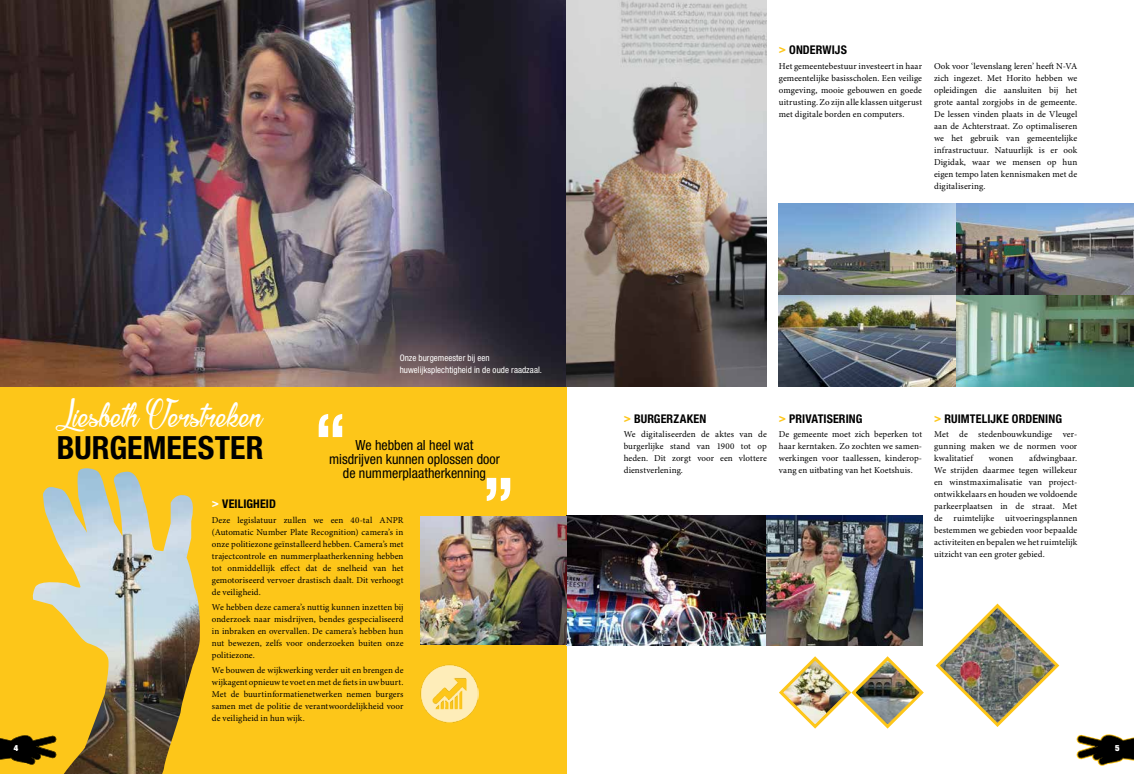
<style>
.page{position:relative;width:1134px;height:774px;background:#fff}
.page>*{position:absolute;margin:0;border:0;box-sizing:border-box;transform-origin:0 0}
.t1{font:41px "Raisindes Sables";color:#fff}
.t2{font:700 condensed 32px "Helvetica Neue LT Std";letter-spacing:.005em;color:#000}
.t3{font:condensed 14px/14px "Helvetica Neue LT Std";color:#000;text-align:center}
.t4{font:700 condensed 12px "Helvetica Neue LT Std";letter-spacing:.01em;color:#000}
.t5{font:9px/12px "Minion Pro";letter-spacing:.005em;color:#000;text-align:justify}
.t6{font:condensed 9px/12px "Helvetica Neue LT Std";color:#fff}
.t7{font:900 condensed 8.5px "Helvetica Neue LT Std";color:#fff}
.s1{color:#fff}
.s2{color:#fdc619}
</style>
<div class="page">
<div style="left:0;top:387px;width:567px;height:387px;background:#fdc619"></div>
<img style="left:32px;top:468px;width:168px;height:306px">
<svg style="left:487px;top:478px;width:23px;height:23px"></svg>
<svg style="left:319px;top:414px;width:23px;height:23px"></svg>
<img style="left:0;top:0;width:767px;height:387px">
<img style="left:421px;top:516px;width:501px;height:129px">
<img style="left:779px;top:204px;width:355px;height:183px">
<img style="left:779px;top:656px;width:145px;height:73px">
<img style="left:935px;top:603px;width:125px;height:124px">
<img style="left:421px;top:664px;width:58px;height:59px">
<svg style="left:1077px;top:734px;width:57px;height:32px"></svg>
<svg style="left:0;top:734px;width:57px;height:32px"></svg>
<h1 class="t1" style="left:57px;top:393px;width:207px">Liesbeth Verstreken</h1>
<h2 class="t2" style="left:57px;top:428px;width:208px">BURGEMEESTER</h2>
<p class="t6" style="left:400px;top:352px;width:144px">Onze burgemeester bij een huwelijksplechtigheid in de oude raadzaal.</p>
<h3 class="t3" style="left:329px;top:438px;width:172px">We hebben al heel wat misdrijven kunnen oplossen door de nummerplaatherkenning</h3>
<h3 class="t4" style="left:212px;top:497px;width:66px"><span class="s1">&gt;</span> VEILIGHEID</h3>
<p class="t5" style="left:212px;top:515px;width:193px">Deze legislatuur zullen we een 40-tal ANPR (Automatic Number Plate Recognition) camera’s in onze politiezone geïnstalleerd hebben. Camera’s met trajectcontrole en nummerplaatherkenning hebben tot onmiddellijk effect dat de snelheid van het gemotoriseerd vervoer drastisch daalt. Dit verhoogt de veiligheid.</p>
<p class="t5" style="left:212px;top:601px;width:193px">We hebben deze camera’s nuttig kunnen inzetten bij onderzoek naar misdrijven, bendes gespecialiseerd in inbraken en overvallen. De camera’s hebben hun nut bewezen, zelfs voor onderzoeken buiten onze politiezone.</p>
<p class="t5" style="left:212px;top:664px;width:193px">We bouwen de wijkwerking verder uit en brengen de wijkagent opnieuw te voet en met de fiets in uw buurt.<br>Met de buurtinformatienetwerken nemen burgers samen met de politie de verantwoordelijkheid voor de veiligheid in hun wijk.</p>
<h3 class="t4" style="left:779px;top:42px;width:69px"><span class="s2">&gt;</span> ONDERWIJS</h3>
<p class="t5" style="left:779px;top:60px;width:145px">Het gemeentebestuur investeert in haar gemeentelijke basisscholen. Een veilige omgeving, mooie gebouwen en goede uitrusting. Zo zijn alle klassen uitgerust met digitale borden en computers.</p>
<p class="t5" style="left:934px;top:60px;width:145px">Ook voor ‘levenslang leren’ heeft N-VA zich ingezet. Met Horito hebben we opleidingen die aansluiten bij het grote aantal zorgjobs in de gemeente.<br>De lessen vinden plaats in de Vleugel aan de Achterstraat. Zo optimaliseren we het gebruik van gemeentelijke infrastructuur. Natuurlijk is er ook Digidak, waar we mensen op hun eigen tempo laten kennismaken met de digitalisering.</p>
<h3 class="t4" style="left:624px;top:411px;width:84px"><span class="s2">&gt;</span> BURGERZAKEN</h3>
<p class="t5" style="left:624px;top:429px;width:145px">We digitaliseerden de aktes van de burgerlijke stand van 1900 tot op heden. Dit zorgt voor een vlottere dienstverlening.</p>
<h3 class="t4" style="left:779px;top:411px;width:85px"><span class="s2">&gt;</span> PRIVATISERING</h3>
<p class="t5" style="left:779px;top:429px;width:145px">De gemeente moet zich beperken tot haar kerntaken. Zo zochten we samen&shy;werkingen voor taallessen, kinderop&shy;vang en uitbating van het Koetshuis.</p>
<h3 class="t4" style="left:934px;top:411px;width:129px"><span class="s2">&gt;</span> RUIMTELIJKE ORDENING</h3>
<p class="t5" style="left:934px;top:429px;width:145px">Met de stedenbouwkundige ver&shy;gunning maken we de normen voor kwalitatief</p>
<p class="t5" style="left:934px;top:453px;width:145px;text-indent:95px">afdwingbaar.<br>We strijden daarmee tegen willekeur en winstmaximalisatie van project&shy;ontwikkelaars en houden we voldoende parkeerplaatsen in de straat. Met de ruimtelijke uitvoeringsplannen bestemmen we gebieden voor bepaalde activiteiten en bepalen we het ruimtelijk uitzicht van een groter gebied.</p>
<p class="t5" style="left:989px;top:453px;width:26px">wonen</p>
<p class="t7" style="left:14px;top:743px;width:6px">4</p>
<p class="t7" style="left:1115px;top:743px;width:6px">5</p>
</div>
